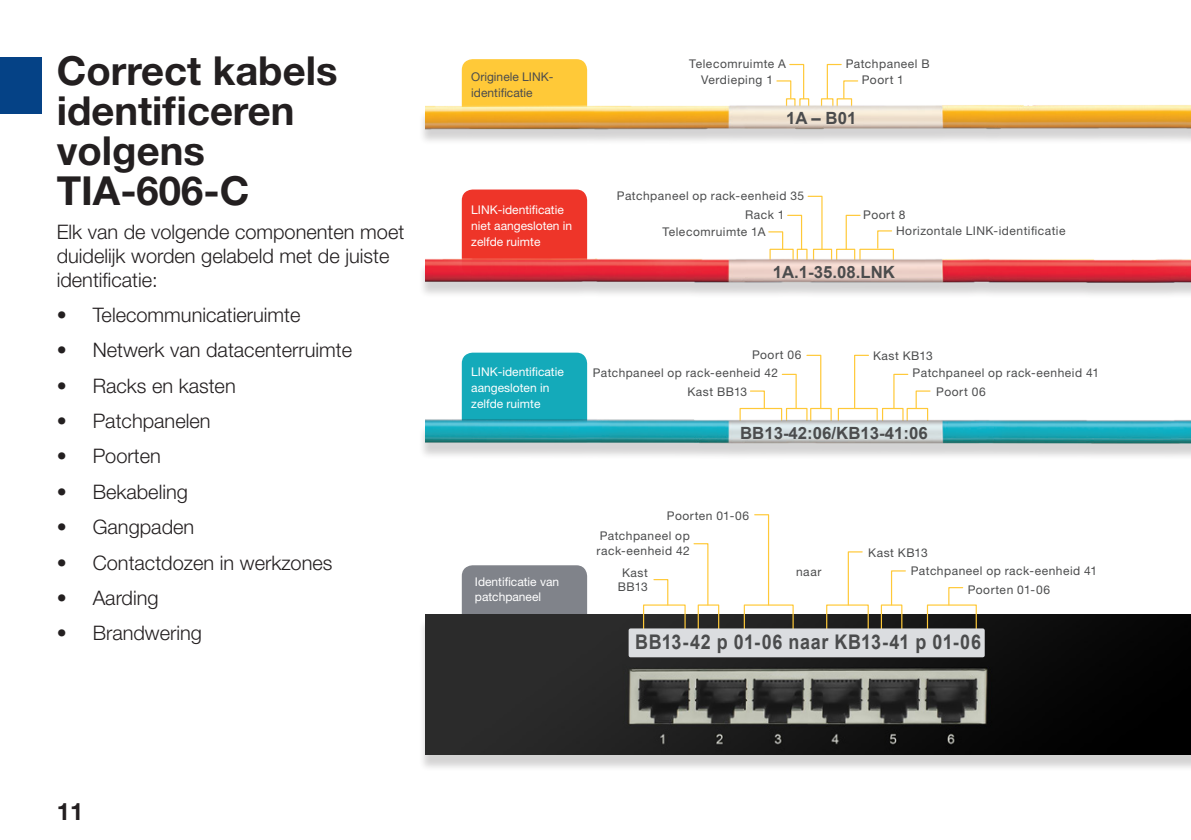
<style>
.page{position:relative;width:1191px;height:840px;background:#fff}
.page>*{position:absolute;margin:0;border:0;box-sizing:border-box;transform-origin:0 0}
._01_Headline_1_-_14p{font:700 40px/40px "Helvetica Neue LT Pro";color:#231f20}
.t1{font:700 24px "Helvetica Neue LT Pro";color:#231f20}
.body{font:700 20.2px "Arial";letter-spacing:.035em;color:#4b4c4d;scale:.89 1}
.t2{font:300 20px/24px "Helvetica Neue LT Pro";color:#231f20}
.body-2{font:700 16.8px "Arial";color:#4b4c4d}
.body-3{font:12px/14px "Helvetica Neue LT Pro";letter-spacing:.04em;color:#4b4c4d;text-align:center}
.body-4{font:12px/15.6px "Helvetica Neue LT Pro";color:#fff}
.body-5{font:12px/15.6px "Helvetica Neue LT Pro";color:#4b4c4d}
.small_text{font:12px "Helvetica Neue LT Pro";letter-spacing:.04em;color:#4b4c4d}
</style>
<div class="page">
<div style="left:0;top:57px;width:42px;height:56px;background:#054286"></div>
<div style="left:462px;top:352px;width:125px;height:87px;background:#14aaba;border-radius:11px"></div>
<img style="left:425px;top:407px;width:766px;height:50px">
<svg style="left:749px;top:390px;width:16px;height:19px"></svg>
<svg style="left:915px;top:390px;width:16px;height:19px"></svg>
<svg style="left:781px;top:373px;width:16px;height:36px"></svg>
<svg style="left:892px;top:373px;width:17px;height:36px"></svg>
<svg style="left:805px;top:354px;width:17px;height:55px"></svg>
<svg style="left:853px;top:354px;width:16px;height:55px"></svg>
<div style="left:462px;top:565px;width:125px;height:63px;background:#80838a;border-radius:11px"></div>
<div style="left:418px;top:618px;width:773px;height:154px;background:#231f20;opacity:.2"></div>
<img style="left:425px;top:614px;width:766px;height:140px">
<div style="left:643px;top:604px;width:42px;height:31px;border:1px solid #ffc938"></div>
<div style="left:826px;top:604px;width:42px;height:31px;border:1px solid #ffc938"></div>
<div style="left:697px;top:604px;width:22px;height:31px;border:1px solid #ffc938"></div>
<div style="left:880px;top:604px;width:22px;height:31px;border:1px solid #ffc938"></div>
<div style="left:927px;top:604px;width:49px;height:31px;border:1px solid #ffc938"></div>
<svg style="left:653px;top:579px;width:16px;height:26px"></svg>
<svg style="left:947px;top:587px;width:17px;height:18px"></svg>
<svg style="left:693px;top:543px;width:16px;height:62px"></svg>
<svg style="left:890px;top:570px;width:16px;height:35px"></svg>
<svg style="left:753px;top:514px;width:16px;height:91px"></svg>
<svg style="left:847px;top:551px;width:16px;height:54px"></svg>
<div style="left:628px;top:628px;width:356px;height:29px;background:#dbdde0;border-radius:2px"></div>
<div style="left:462px;top:59px;width:125px;height:70px;background:#ffc938;border-radius:11px"></div>
<img style="left:425px;top:97px;width:766px;height:44px">
<svg style="left:775px;top:63px;width:30px;height:37px"></svg>
<svg style="left:826px;top:63px;width:33px;height:37px"></svg>
<div style="left:462px;top:189px;width:125px;height:87px;background:#ee3529;border-radius:11px"></div>
<img style="left:425px;top:248px;width:766px;height:47px">
<svg style="left:876px;top:230px;width:16px;height:19px"></svg>
<svg style="left:845px;top:214px;width:16px;height:36px"></svg>
<svg style="left:767px;top:195px;width:56px;height:55px"></svg>
<p class="_01_Headline_1_-_14p" style="left:57px;top:50px;width:282px">Correct kabels identificeren volgens<br>TIA-606-C</p>
<p class="t2" style="left:57px;top:219px;width:349px">Elk van de volgende componenten moet duidelijk worden gelabeld met de juiste identificatie:</p>
<p class="t2" style="left:57px;top:302px;width:245px">• Telecommunicatieruimte</p>
<p class="t2" style="left:57px;top:337px;width:297px">• Netwerk van datacenterruimte</p>
<p class="t2" style="left:57px;top:373px;width:181px">• Racks en kasten</p>
<p class="t2" style="left:57px;top:408px;width:155px">• Patchpanelen</p>
<p class="t2" style="left:57px;top:443px;width:106px">• Poorten</p>
<p class="t2" style="left:57px;top:479px;width:133px">• Bekabeling</p>
<p class="t2" style="left:57px;top:514px;width:139px">• Gangpaden</p>
<p class="t2" style="left:57px;top:549px;width:277px">• Contactdozen in werkzones</p>
<p class="t2" style="left:57px;top:585px;width:103px">• Aarding</p>
<p class="t2" style="left:57px;top:620px;width:147px">• Brandwering</p>
<p class="t1" style="left:57px;top:796px;width:28px">11</p>
<p class="body-3" style="left:689px;top:57px;width:98px">Telecomruimte A</p>
<p class="body-5" style="left:471px;top:69px;width:84px">Originele LINK&shy;identificatie</p>
<p class="body-3" style="left:701px;top:73px;width:73px">Verdieping 1</p>
<p class="small_text" style="left:845px;top:56px;width:85px">Patchpaneel B</p>
<p class="body-3" style="left:862px;top:73px;width:44px">Poort 1</p>
<p class="body-2" style="left:786px;top:106px;width:72px">1A – B01</p>
<p class="body-3" style="left:617px;top:188px;width:189px">Patchpaneel op rack-eenheid 35</p>
<p class="body-4" style="left:471px;top:202px;width:102px">LINK-identificatie niet aangesloten in zelfde ruimte</p>
<p class="body-3" style="left:745px;top:207px;width:41px">Rack 1</p>
<p class="body-3" style="left:662px;top:224px;width:105px">Telecomruimte 1A</p>
<p class="body-3" style="left:863px;top:207px;width:44px">Poort 8</p>
<p class="body-3" style="left:896px;top:223px;width:171px">Horizontale LINK-identificatie</p>
<p class="body-2" style="left:772px;top:260px;width:124px">1A.1-35.08.LNK</p>
<p class="body-4" style="left:471px;top:364px;width:94px">LINK-identificatie aangesloten in zelfde ruimte</p>
<p class="body-3" style="left:752px;top:347px;width:51px">Poort 06</p>
<p class="body-3" style="left:873px;top:348px;width:61px">Kast KB13</p>
<p class="body-3" style="left:593px;top:365px;width:187px">Patchpaneel op rack-eenheid 42</p>
<p class="body-3" style="left:912px;top:365px;width:188px">Patchpaneel op rack-eenheid 41</p>
<p class="body-3" style="left:687px;top:384px;width:61px">Kast BB13</p>
<p class="body-3" style="left:936px;top:384px;width:51px">Poort 06</p>
<p class="body-2" style="left:740px;top:422px;width:189px">BB13-42:06/KB13-41:06</p>
<p class="body-3" style="left:667px;top:508px;width:84px">Poorten 01-06</p>
<p class="body-3" style="left:596px;top:528px;width:95px;text-align:left">Patchpaneel op rack-eenheid 42</p>
<p class="body-3" style="left:868px;top:545px;width:61px">Kast KB13</p>
<p class="body-4" style="left:475px;top:573px;width:86px">Identificatie van patchpaneel</p>
<p class="body-3" style="left:618px;top:564px;width:32px">Kast<br>BB13</p>
<p class="body-3" style="left:796px;top:564px;width:27px">naar</p>
<p class="body-3" style="left:910px;top:563px;width:188px">Patchpaneel op rack-eenheid 41</p>
<p class="body-3" style="left:967px;top:581px;width:84px">Poorten 01-06</p>
<p class="body" style="left:635px;top:628px;width:390px">BB13-42 p 01-06 naar KB13-41 p 01-06</p>
</div>
